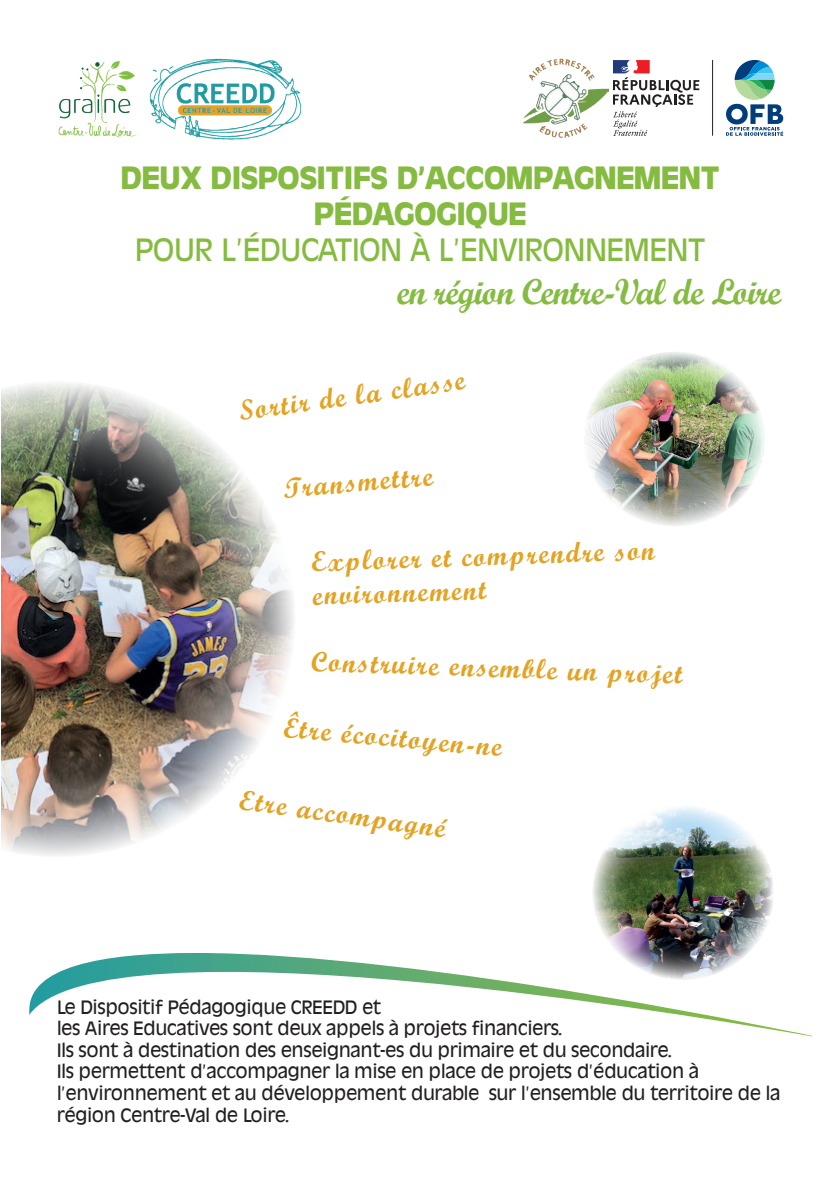
<style>
.page{position:relative;width:840px;height:1191px;background:#fff}
.page>*{position:absolute;margin:0;border:0;box-sizing:border-box;transform-origin:0 0}
.t1{font:36px "Script MT Bold";letter-spacing:-.025em;color:#85bb40}
.t2{font:700 30px/36px "Antique Olive";letter-spacing:-.025em;color:#85bb40;text-align:center}
.t3{font:30px "Antique Olive";letter-spacing:-.025em;color:#85bb40}
.t4{font:28px/33.6px "Script MT Bold";color:#e4a323}
.t5{font:18px/21.6px "Antique Olive";letter-spacing:-.025em;color:#231f20}
</style>
<div class="page">
<img style="left:1px;top:383px;width:293px;height:473px">
<img style="left:523px;top:58px;width:85px;height:80px">
<img style="left:58px;top:58px;width:244px;height:82px">
<hr style="left:711px;top:60px;width:1px;height:76px;background:#231f20">
<svg style="left:613px;top:60px;width:86px;height:76px"></svg>
<svg style="left:726px;top:60px;width:56px;height:76px"></svg>
<img style="left:593px;top:806px;width:180px;height:109px">
<img style="left:585px;top:352px;width:179px;height:174px">
<svg style="left:29px;top:915px;width:782px;height:121px"></svg>
<h2 class="t2" style="left:120px;top:159px;width:601px">DEUX DISPOSITIFS D’ACCOMPAGNEMENT<br>PÉDAGOGIQUE</h2>
<h2 class="t3" style="left:134px;top:230px;width:572px">POUR L’ÉDUCATION À L’ENVIRONNEMENT</h2>
<h1 class="t1" style="left:397px;top:270px;width:385px">en région Centre-Val de Loire</h1>
<h3 class="t4" style="left:237px;top:394px;width:229px;rotate:-8deg">Sortir de la classe</h3>
<h3 class="t4" style="left:282px;top:471px;width:151px;rotate:-5deg">Transmettre</h3>
<h3 class="t4" style="left:310px;top:544px;width:345px;rotate:-2deg">Explorer et comprendre son environnement</h3>
<h3 class="t4" style="left:312px;top:644px;width:373px;rotate:2deg">Construire ensemble un projet</h3>
<h3 class="t4" style="left:285px;top:710px;width:221px;rotate:5deg">Être écocitoyen-ne</h3>
<h3 class="t4" style="left:242px;top:782px;width:209px;rotate:8deg">Etre accompagné</h3>
<p class="t5" style="left:57px;top:995px;width:724px">Le Dispositif Pédagogique CREEDD et<br>les Aires Educatives sont deux appels à projets financiers.<br>Ils sont à destination des enseignant-es du primaire et du secondaire.<br>Ils permettent d’accompagner la mise en place de projets d’éducation à l’environnement et au développement durable sur l’ensemble du territoire de la région Centre-Val de Loire.</p>
</div>
